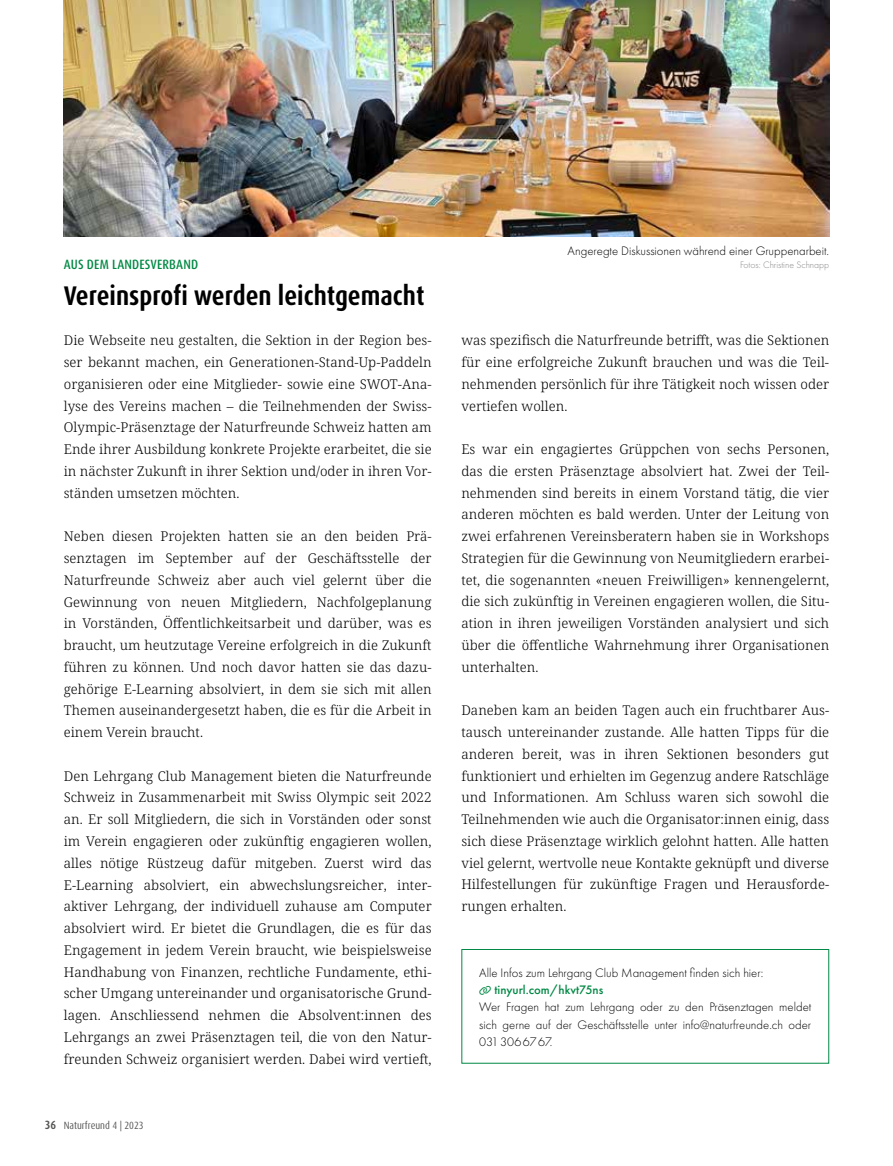
<style>
.page{position:relative;width:893px;height:1166px;background:#fff}
.page>*{position:absolute;margin:0;border:0;box-sizing:border-box;transform-origin:0 0}
.t1{font:700 condensed 27px "Dax OT";color:#000}
.t2{font:300 13.5px/21.8px "Noto Serif";letter-spacing:.005em;color:#000;text-align:justify}
.t3{font:500 condensed 13.5px "Dax OT";letter-spacing:.01em;color:#084}
.t4{font:300 12.75px/17.2px "Futura PT";color:#000;text-align:justify}
.t5{font:500 12.75px "Futura PT";color:#084}
.t6{font:condensed 10.5px "Dax OT";color:#575756}
.t7{font:300 9.75px "Futura PT";color:#878787}
.s1{font-weight:700;font-size:12px}
</style>
<div class="page">
<img style="left:64px;top:0;width:765px;height:236px">
<div style="left:461px;top:948px;width:368px;height:115px;border:1px solid #084"></div>
<p class="t3" style="left:64px;top:255px;width:136px">AUS DEM LANDESVERBAND</p>
<h1 class="t1" style="left:64px;top:278px;width:362px">Vereinsprofi werden leichtgemacht</h1>
<p class="t2" style="left:64px;top:330px;width:369px">Die Webseite neu gestalten, die Sektion in der Region bes&shy;ser bekannt machen, ein Generationen-Stand-Up-Paddeln organisieren oder eine Mitglieder- sowie eine SWOT-Ana&shy;lyse des Vereins machen – die Teilnehmenden der Swiss-Olympic-Präsenztage der Naturfreunde Schweiz hatten am Ende ihrer Ausbildung konkrete Projekte erarbeitet, die sie in nächster Zukunft in ihrer Sektion und/oder in ihren Vor&shy;ständen umsetzen möchten.</p>
<p class="t2" style="left:64px;top:526px;width:369px">Neben diesen Projekten hatten sie an den beiden Prä&shy;senztagen im September auf der Geschäftsstelle der Naturfreunde Schweiz aber auch viel gelernt über die Gewinnung von neuen Mitgliedern, Nachfolgeplanung in Vorständen, Öffentlichkeitsarbeit und darüber, was es braucht, um heutzutage Vereine erfolgreich in die Zukunft führen zu können. Und noch davor hatten sie das dazu&shy;gehörige E-Learning absolviert, in dem sie sich mit allen Themen auseinandergesetzt haben, die es für die Arbeit in einem Verein braucht.</p>
<p class="t2" style="left:64px;top:765px;width:369px">Den Lehrgang Club Management bieten die Naturfreunde Schweiz in Zusammenarbeit mit Swiss Olympic seit 2022 an. Er soll Mitgliedern, die sich in Vorständen oder sonst im Verein engagieren oder zukünftig engagieren wollen, alles nötige Rüstzeug dafür mitgeben. Zuerst wird das E-Learning absolviert, ein abwechslungsreicher, inter&shy;aktiver Lehrgang, der individuell zuhause am Computer absolviert wird. Er bietet die Grundlagen, die es für das Engagement in jedem Verein braucht, wie beispielsweise Handhabung von Finanzen, rechtliche Fundamente, ethi&shy;scher Umgang untereinander und organisatorische Grund&shy;lagen. Anschliessend nehmen die Absolvent:innen des Lehrgangs an zwei Präsenztagen teil, die von den Natur&shy;freunden Schweiz organisiert werden. Dabei wird vertieft,</p>
<p class="t6" style="left:45px;top:1118px;width:100px"><span class="s1">36</span> Naturfreund 4 | 2023</p>
<p class="t4" style="left:568px;top:242px;width:263px">Angeregte Diskussionen während einer Gruppenarbeit.</p>
<p class="t7" style="left:740px;top:259px;width:91px">Fotos: Christine Schnapp</p>
<p class="t2" style="left:461px;top:330px;width:369px">was spezifisch die Naturfreunde betrifft, was die Sektionen für eine erfolgreiche Zukunft brauchen und was die Teil&shy;nehmenden persönlich für ihre Tätigkeit noch wissen oder vertiefen wollen.</p>
<p class="t2" style="left:461px;top:438px;width:369px">Es war ein engagiertes Grüppchen von sechs Personen, das die ersten Präsenztage absolviert hat. Zwei der Teil&shy;nehmenden sind bereits in einem Vorstand tätig, die vier anderen möchten es bald werden. Unter der Leitung von zwei erfahrenen Vereinsberatern haben sie in Workshops Strategien für die Gewinnung von Neumitgliedern erarbei&shy;tet, die sogenannten «neuen Freiwilligen» kennengelernt, die sich zukünftig in Vereinen engagieren wollen, die Situ&shy;ation in ihren jeweiligen Vorständen analysiert und sich über die öffentliche Wahrnehmung ihrer Organisationen unterhalten.</p>
<p class="t2" style="left:461px;top:699px;width:369px">Daneben kam an beiden Tagen auch ein fruchtbarer Aus&shy;tausch untereinander zustande. Alle hatten Tipps für die anderen bereit, was in ihren Sektionen besonders gut funktioniert und erhielten im Gegenzug andere Ratschläge und Informationen. Am Schluss waren sich sowohl die Teilnehmenden wie auch die Organisator:innen einig, dass sich diese Präsenztage wirklich gelohnt hatten. Alle hatten viel gelernt, wertvolle neue Kontakte geknüpft und diverse Hilfestellungen für zukünftige Fragen und Herausforde&shy;rungen erhalten.</p>
<p class="t4" style="left:479px;top:963px;width:285px">Alle Infos zum Lehrgang Club Management finden sich hier:</p>
<p class="t5" style="left:494px;top:981px;width:110px">tinyurl.com/hkvt75ns</p>
<p class="t4" style="left:479px;top:998px;width:334px">Wer Fragen hat zum Lehrgang oder zu den Präsenztagen meldet sich gerne auf der Geschäftsstelle unter info@naturfreunde.ch oder 0313066767.</p>
</div>
